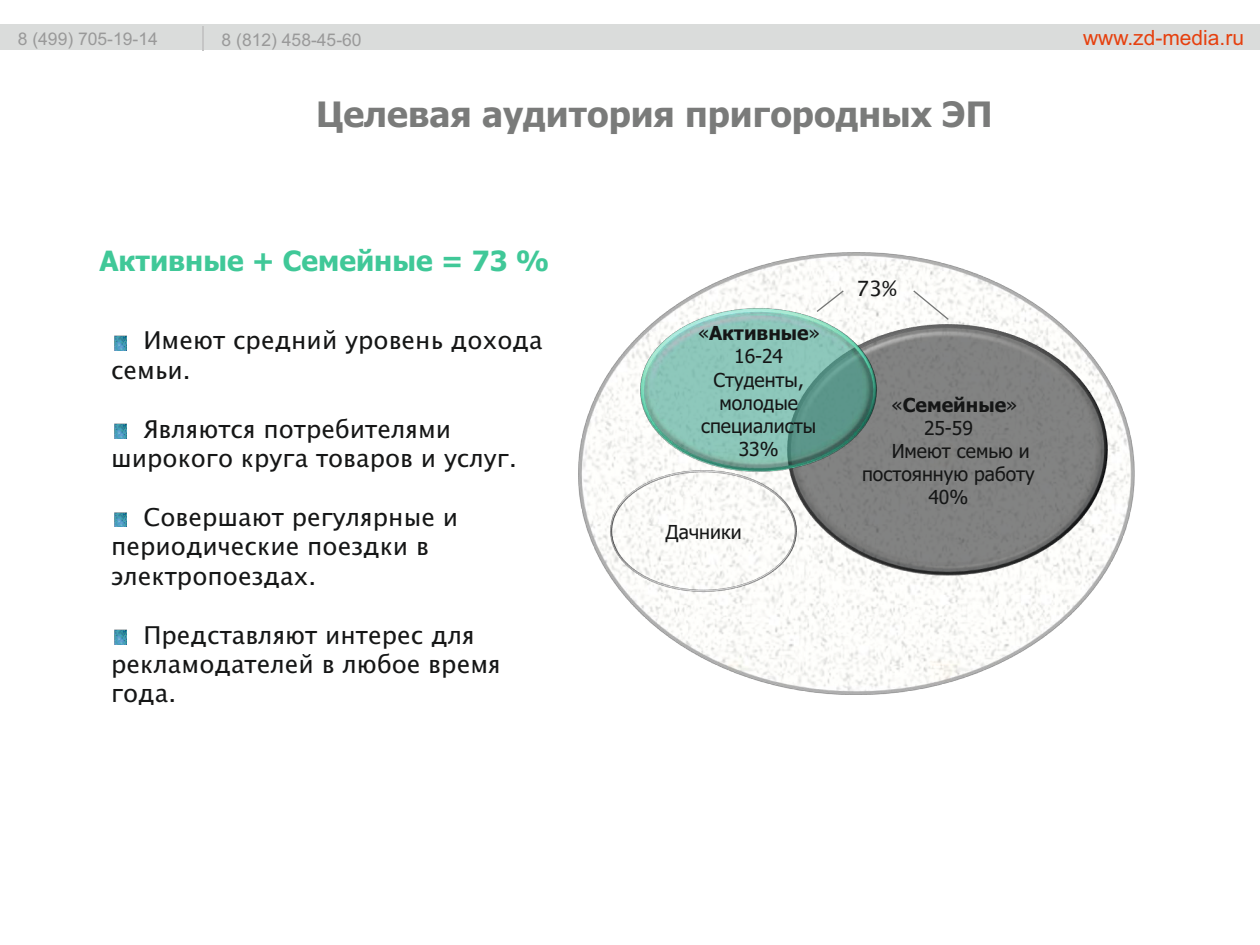
<style>
.page{position:relative;width:1260px;height:945px;background:#fff}
.page>*{position:absolute;margin:0;border:0;box-sizing:border-box;transform-origin:0 0}
.t1{font:700 35px "Tahoma";color:#7a7b7a}
.t2{font:700 28px "Tahoma";color:#40c898}
.t3{font:24.68px "Lucida Sans Unicode";color:#151616}
.t4{font:24.5px/29.4px "Lucida Sans Unicode";color:#151616}
.t5{font:21px "Arial";color:#e6400e}
.t6{font:21px "Lucida Sans Unicode";color:#151616}
.t7{font:19.43px "Tahoma";color:#151616}
.t8{font:19.25px/23.1px "Tahoma";color:#151616;text-align:center}
.t9{font:700 19.25px "Tahoma";color:#151616}
.t10{font:17.5px "Arial";color:#999}
.s1{font-weight:700}
.s2{font-weight:400}
</style>
<div class="page">
<img style="left:114px;top:335px;width:13px;height:15px">
<img style="left:114px;top:423px;width:13px;height:15px">
<img style="left:114px;top:512px;width:13px;height:14px">
<img style="left:114px;top:629px;width:13px;height:15px">
<img style="left:578px;top:252px;width:557px;height:443px">
<img style="left:797px;top:324px;width:312px;height:252px">
<img style="left:609px;top:470px;width:188px;height:123px">
<img style="left:639px;top:308px;width:238px;height:164px">
<svg style="left:815px;top:289px;width:30px;height:24px"></svg>
<svg style="left:912px;top:289px;width:38px;height:32px"></svg>
<div style="left:0;top:20px;width:1260px;height:30px;background:#dadcdb"></div>
<hr style="left:202px;top:26px;width:2px;height:24px;background:#c5c5c5">
<div style="left:0;top:3px;width:1260px;height:21px;background:#fff"></div>
<p class="t10" style="left:18px;top:33px;width:142px">8 (499) 705-19-14</p>
<p class="t10" style="left:222px;top:33px;width:142px">8 (812) 458-45-60</p>
<p class="t5" style="left:1083px;top:30px;width:163px">www.zd-media.ru</p>
<h1 class="t1" style="left:316px;top:100px;width:678px">Целевая аудитория пригородных ЭП</h1>
<p class="t2" style="left:99px;top:249px;width:451px">Активные + Семейные = 73 %</p>
<p class="t4" style="left:111px;top:328px;width:433px;text-indent:32px">Имеют средний уровень дохода семьи.</p>
<p class="t4" style="left:111px;top:416px;width:407px;text-indent:32px">Являются потребителями широкого круга товаров и услуг.</p>
<p class="t4" style="left:111px;top:504px;width:349px;text-indent:32px">Совершают регулярные и периодические поездки в электропоездах.</p>
<p class="t4" style="left:143px;top:622px;width:333px">Представляют интерес для</p>
<p class="t3" style="left:111px;top:654px;width:391px">рекламодателей в любое время</p>
<p class="t4" style="left:111px;top:681px;width:67px">года.</p>
<p class="t8" style="left:698px;top:323px;width:123px">«<span class="s1">Активные</span>»<br>16-24<br>Студенты,</p>
<p class="t7" style="left:719px;top:395px;width:80px">молодые</p>
<p class="t8" style="left:701px;top:416px;width:117px">специалисты<br>33%</p>
<p class="t8" style="left:665px;top:522px;width:78px">Дачники</p>
<p class="t6" style="left:856px;top:280px;width:42px">73%</p>
<p class="t9" style="left:892px;top:397px;width:127px"><span class="s2">«</span>Семейные<span class="s2">»</span></p>
<p class="t8" style="left:924px;top:418px;width:51px">25-59</p>
<p class="t8" style="left:892px;top:441px;width:140px">Имеют семью и</p>
<p class="t8" style="left:862px;top:464px;width:174px">постоянную работу</p>
<p class="t8" style="left:928px;top:487px;width:41px">40%</p>
</div>
